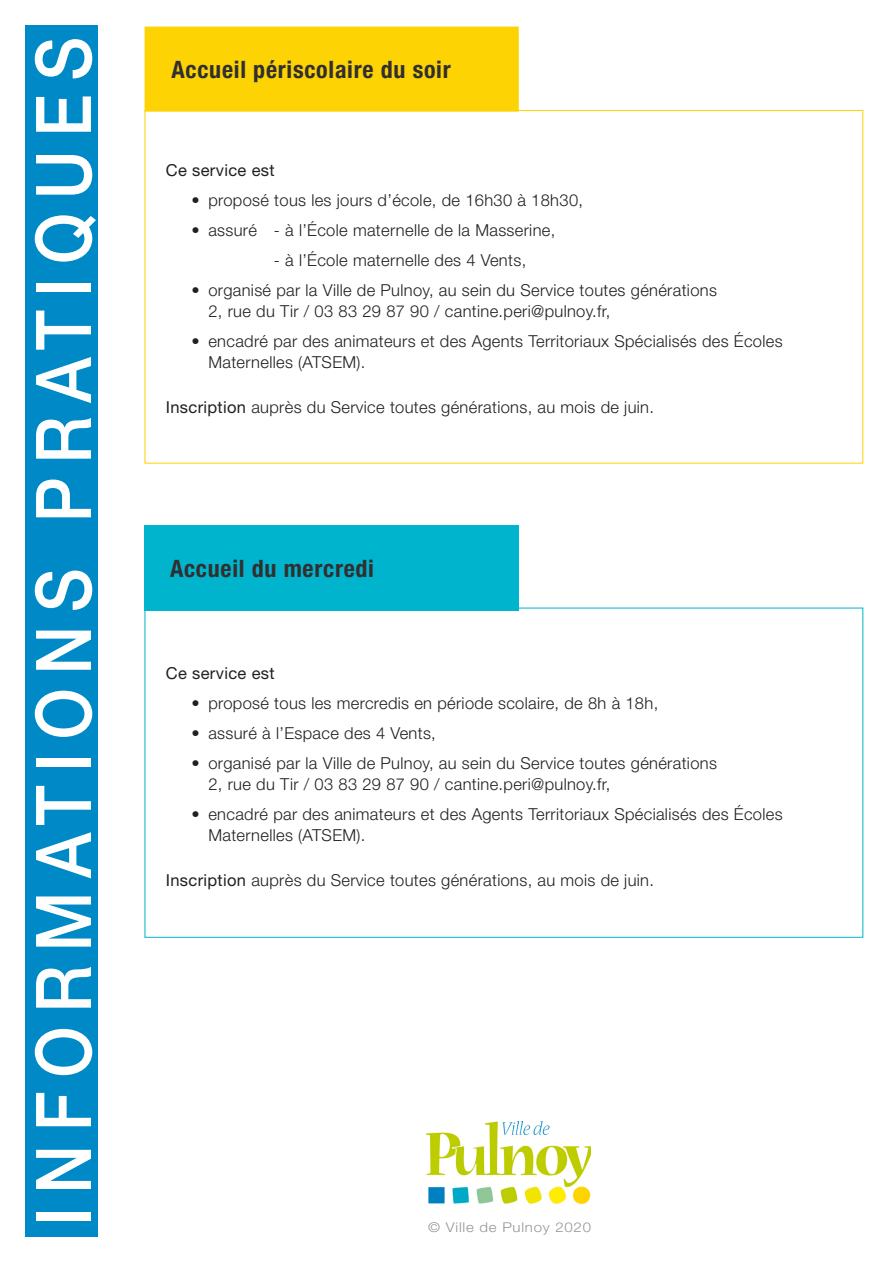
<style>
.page{position:relative;width:893px;height:1263px;background:#fff}
.page>*{position:absolute;margin:0;border:0;box-sizing:border-box;transform-origin:0 0}
.t1{font:500 76.8px "Helvetica Neue LT";letter-spacing:.2em;color:#fff;scale:.88 1}
.t2{font:700 condensed 24px "Helvetica Neue LT";letter-spacing:.03em;color:#312f30}
.t3{font:300 16.5px/21px "Helvetica Neue LT";letter-spacing:.02em;color:#231f20}
.t4{font:16.5px "Helvetica Neue LT";letter-spacing:.02em;color:#231f20}
.t5{font:300 13.5px "Helvetica Neue LT";letter-spacing:.05em;color:#939598;scale:1.11 1}
.s1{font-weight:400}
</style>
<div class="page">
<div style="left:26px;top:26px;width:72px;height:1211px;background:#0089c7"></div>
<div style="left:145px;top:27px;width:373px;height:84px;background:#fed304"></div>
<div style="left:145px;top:525px;width:374px;height:85px;background:#00b4cd"></div>
<img style="left:427px;top:1121px;width:164px;height:82px">
<p class="t1" style="left:18px;top:1226px;width:1353px;rotate:-90deg">INFORMATIONS PRATIQUES</p>
<p class="t2" style="left:172px;top:55px;width:281px">Accueil périscolaire du soir</p>
<p class="t4" style="left:166px;top:160px;width:110px">Ce service est</p>
<p class="t3" style="left:191px;top:189px;width:393px">• proposé tous les jours d’école, de 16h30 à 18h30,</p>
<p class="t3" style="left:191px;top:219px;width:365px">• assuré - à l’École maternelle de la Masserine,</p>
<p class="t3" style="left:274px;top:249px;width:254px">- à l’École maternelle des 4 Vents,</p>
<p class="t3" style="left:191px;top:279px;width:527px">• organisé par la Ville de Pulnoy, au sein du Service toutes générations</p>
<p class="t3" style="left:208px;top:300px;width:403px">2, rue du Tir / 03 83 29 87 90 / cantine.peri@pulnoy.fr,</p>
<p class="t3" style="left:208px;top:330px;width:576px;text-indent:-17px">• encadré par des animateurs et des Agents Territoriaux Spécialisés des Écoles<br>Maternelles (ATSEM).</p>
<p class="t3" style="left:166px;top:396px;width:490px"><span class="s1">Inscription</span> auprès du Service toutes générations, au mois de juin.</p>
<p class="t2" style="left:170px;top:554px;width:205px">Accueil du mercredi</p>
<p class="t4" style="left:166px;top:663px;width:110px">Ce service est</p>
<p class="t3" style="left:191px;top:692px;width:468px">• proposé tous les mercredis en période scolaire, de 8h à 18h,</p>
<p class="t3" style="left:191px;top:722px;width:246px">• assuré à l’Espace des 4 Vents,</p>
<p class="t3" style="left:191px;top:752px;width:527px">• organisé par la Ville de Pulnoy, au sein du Service toutes générations</p>
<p class="t3" style="left:208px;top:773px;width:403px">2, rue du Tir / 03 83 29 87 90 / cantine.peri@pulnoy.fr,</p>
<p class="t3" style="left:208px;top:803px;width:576px;text-indent:-17px">• encadré par des animateurs et des Agents Territoriaux Spécialisés des Écoles<br>Maternelles (ATSEM).</p>
<p class="t3" style="left:166px;top:869px;width:490px"><span class="s1">Inscription</span> auprès du Service toutes générations, au mois de juin.</p>
<p class="t5" style="left:428px;top:1218px;width:148px">© Ville de Pulnoy 2020</p>
</div>
